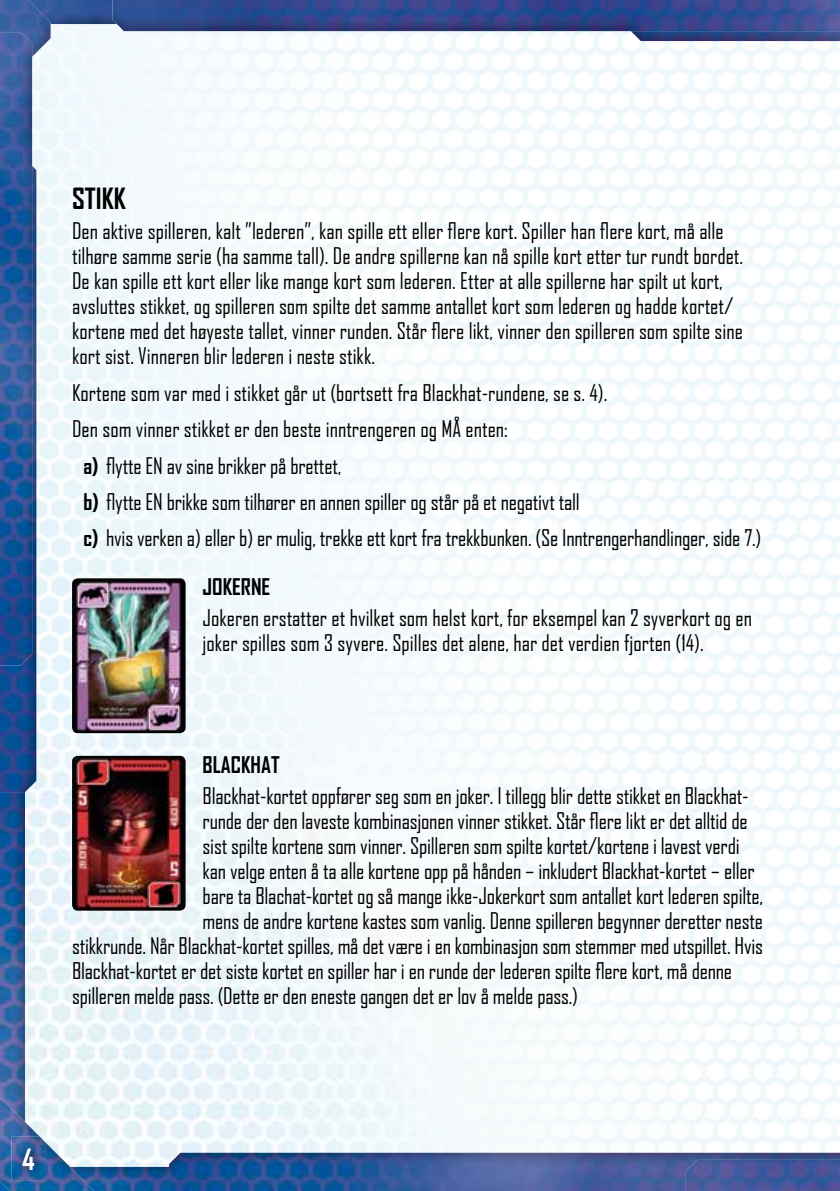
<style>
.page{position:relative;width:840px;height:1191px;background:#fff}
.page>*{position:absolute;margin:0;border:0;box-sizing:border-box;transform-origin:0 0}
.t1{font:700 28px "Agency FB";color:#000}
.t2{font:700 28px "Agency FB";color:#fff}
.t3{font:22px/25px "Agency FB";letter-spacing:-.01em;color:#000}
.t4{font:700 22px "Agency FB";color:#000}
.s1{font-weight:700}
</style>
<div class="page">
<img style="left:25px;top:738px;width:407px;height:429px">
<img style="left:36px;top:310px;width:803px;height:428px">
<img style="left:0;top:792px;width:25px;height:305px">
<img style="left:51px;top:0;width:61px;height:24px">
<img style="left:94px;top:1167px;width:75px;height:24px">
<img style="left:0;top:1097px;width:94px;height:94px">
<img style="left:0;top:0;width:51px;height:57px">
<img style="left:0;top:166px;width:36px;height:626px">
<img style="left:630px;top:31px;width:209px;height:10px">
<img style="left:169px;top:1152px;width:670px;height:39px">
<img style="left:0;top:32px;width:32px;height:633px">
<img style="left:112px;top:0;width:727px;height:31px">
<img style="left:685px;top:1159px;width:154px;height:32px">
<img style="left:11px;top:1136px;width:35px;height:44px">
<img style="left:72px;top:578px;width:113px;height:155px">
<img style="left:72px;top:756px;width:113px;height:154px">
<p class="t1" style="left:72px;top:181px;width:55px">STIKK</p>
<p class="t3" style="left:72px;top:218px;width:672px">Den aktive spilleren, kalt ”lederen”, kan spille ett eller flere kort. Spiller han flere kort, må alle tilhøre samme serie (ha samme tall). De andre spillerne kan nå spille kort etter tur rundt bordet.<br>De kan spille ett kort eller like mange kort som lederen. Etter at alle spillerne har spilt ut kort, avsluttes stikket, og spilleren som spilte det samme antallet kort som lederen og hadde kortet/ kortene med det høyeste tallet, vinner runden. Står flere likt, vinner den spilleren som spilte sine kort sist. Vinneren blir lederen i neste stikk.</p>
<p class="t3" style="left:72px;top:380px;width:536px">Kortene som var med i stikket går ut (bortsett fra Blackhat-rundene, se s. 4).</p>
<p class="t3" style="left:72px;top:416px;width:437px">Den som vinner stikket er den beste inntrengeren og MÅ enten:</p>
<p class="t3" style="left:83px;top:452px;width:259px"><span class="s1">a)</span> flytte EN av sine brikker på brettet,</p>
<p class="t3" style="left:83px;top:489px;width:497px"><span class="s1">b)</span> flytte EN brikke som tilhører en annen spiller og står på et negativt tall</p>
<p class="t3" style="left:83px;top:525px;width:679px"><span class="s1">c)</span> hvis verken a) eller b) er mulig, trekke ett kort fra trekkbunken. (Se Inntrengerhandlinger, side 7.)</p>
<p class="t4" style="left:202px;top:573px;width:69px">JOKERNE</p>
<p class="t3" style="left:202px;top:605px;width:550px">Jokeren erstatter et hvilket som helst kort, for eksempel kan 2 syverkort og en joker spilles som 3 syvere. Spilles det alene, har det verdien fjorten (14).</p>
<p class="t4" style="left:202px;top:751px;width:78px">BLACKHAT</p>
<p class="t3" style="left:202px;top:782px;width:547px">Blackhat-kortet oppfører seg som en joker. I tillegg blir dette stikket en Blackhat-</p>
<p class="t3" style="left:202px;top:807px;width:546px">runde der den laveste kombinasjonen vinner stikket. Står flere likt er det alltid de</p>
<p class="t3" style="left:202px;top:832px;width:538px">sist spilte kortene som vinner. Spilleren som spilte kortet/kortene i lavest verdi</p>
<p class="t3" style="left:202px;top:857px;width:553px">kan velge enten å ta alle kortene opp på hånden – inkludert Blackhat-kortet – eller</p>
<p class="t3" style="left:202px;top:882px;width:561px">bare ta Blachat-kortet og så mange ikke-Jokerkort som antallet kort lederen spilte,</p>
<p class="t3" style="left:202px;top:907px;width:561px">mens de andre kortene kastes som vanlig. Denne spilleren begynner deretter neste</p>
<p class="t3" style="left:72px;top:932px;width:692px">stikkrunde. Når Blackhat-kortet spilles, må det være i en kombinasjon som stemmer med utspillet. Hvis</p>
<p class="t3" style="left:72px;top:957px;width:661px">Blackhat-kortet er det siste kortet en spiller har i en runde der lederen spilte flere kort, må denne</p>
<p class="t3" style="left:72px;top:982px;width:507px">spilleren melde pass. (Dette er den eneste gangen det er lov å melde pass.)</p>
<p class="t2" style="left:22px;top:1141px;width:14px">4</p>
</div>
